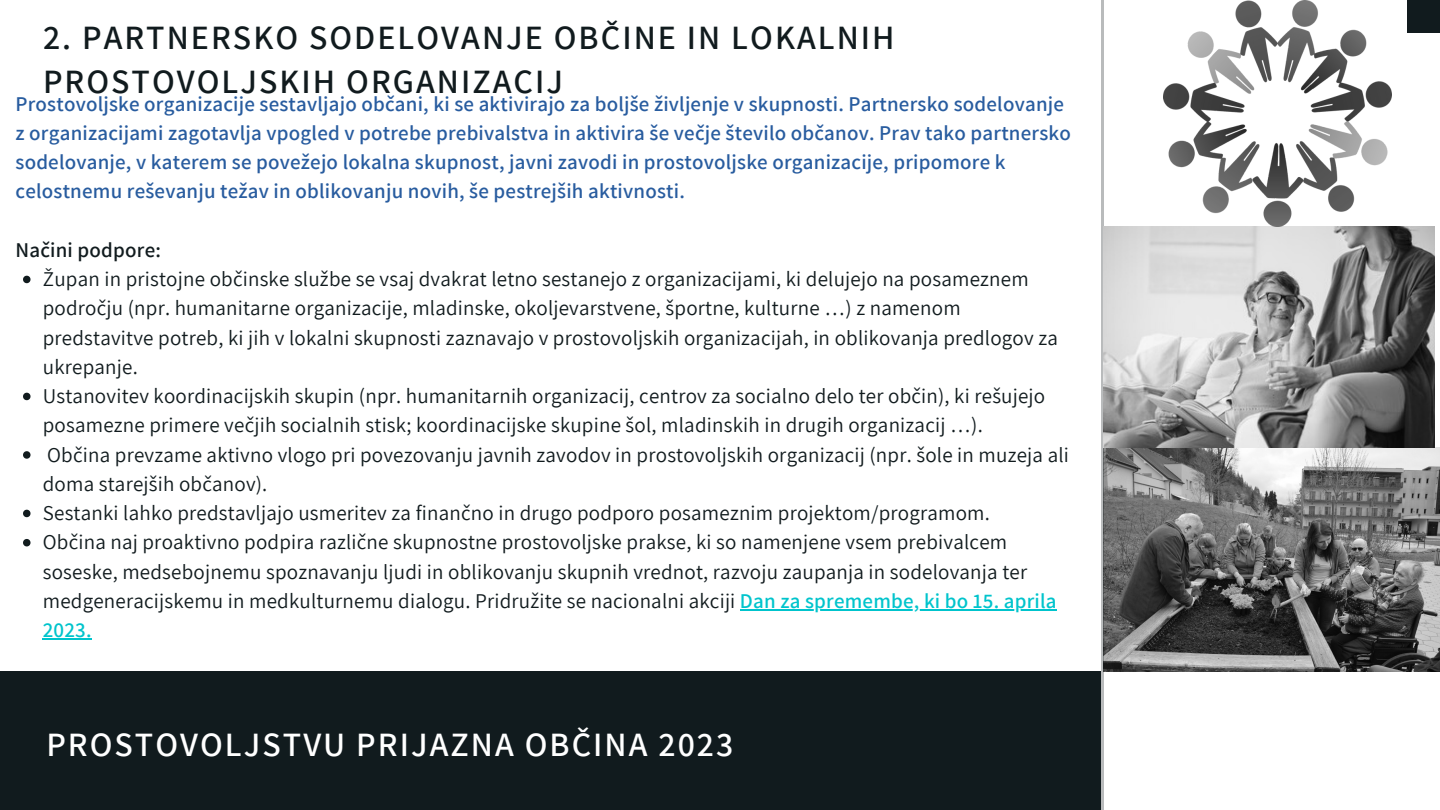
<style>
.page{position:relative;width:1440px;height:810px;background:#fff}
.page>*{position:absolute;margin:0;border:0;box-sizing:border-box;transform-origin:0 0}
.t1{font:600 34px/43.9px "Assistant";letter-spacing:.06em;color:#111b1e}
.t2{font:600 34px "Assistant";letter-spacing:.06em;color:#fff}
.t3{font:21px/29.2px "Assistant";letter-spacing:.01em;color:#111b1e}
.t4{font:600 21px/29.2px "Assistant";letter-spacing:.01em;color:#285c9f}
.t5{font:600 21px "Assistant";letter-spacing:.01em;color:#111b1e}
.s1{font-weight:600;color:#00c4cc}
</style>
<div class="page">
<img style="left:1103px;top:447px;width:337px;height:225px">
<svg style="left:23px;top:276px;width:8px;height:7px"></svg>
<svg style="left:23px;top:393px;width:8px;height:7px"></svg>
<svg style="left:23px;top:451px;width:8px;height:8px"></svg>
<svg style="left:23px;top:510px;width:8px;height:7px"></svg>
<svg style="left:23px;top:539px;width:8px;height:7px"></svg>
<hr style="left:740px;top:609px;width:317px;height:2px;background:#00c4cc">
<hr style="left:43px;top:639px;width:43px;height:1px;background:#00c4cc">
<hr style="left:1101px;top:0;width:2px;height:810px;background:#111b1e">
<div style="left:0;top:671px;width:1101px;height:139px;background:#111b1e"></div>
<div style="left:1407px;top:0;width:33px;height:33px;background:#111b1e"></div>
<img style="left:1103px;top:226px;width:332px;height:222px">
<img style="left:1163px;top:0;width:228px;height:226px">
<h1 class="t1" style="left:43px;top:14px;width:853px">2. PARTNERSKO SODELOVANJE OBČINE IN LOKALNIH<br>PROSTOVOLJSKIH ORGANIZACIJ</h1>
<p class="t4" style="left:16px;top:88px;width:1057px">Prostovoljske organizacije sestavljajo občani, ki se aktivirajo za boljše življenje v skupnosti. Partnersko sodelovanje z organizacijami zagotavlja vpogled v potrebe prebivalstva in aktivira še večje število občanov. Prav tako partnersko sodelovanje, v katerem se povežejo lokalna skupnost, javni zavodi in prostovoljske organizacije, pripomore k celostnemu reševanju težav in oblikovanju novih, še pestrejših aktivnosti.</p>
<p class="t5" style="left:16px;top:236px;width:147px">Načini podpore:</p>
<p class="t3" style="left:43px;top:264px;width:1028px">Župan in pristojne občinske službe se vsaj dvakrat letno sestanejo z organizacijami, ki delujejo na posameznem področju (npr. humanitarne organizacije, mladinske, okoljevarstvene, športne, kulturne …) z namenom predstavitve potreb, ki jih v lokalni skupnosti zaznavajo v prostovoljskih organizacijah, in oblikovanja predlogov za ukrepanje.<br>Ustanovitev koordinacijskih skupin (npr. humanitarnih organizacij, centrov za socialno delo ter občin), ki rešujejo posamezne primere večjih socialnih stisk; koordinacijske skupine šol, mladinskih in drugih organizacij …).<br>Občina prevzame aktivno vlogo pri povezovanju javnih zavodov in prostovoljskih organizacij (npr. šole in muzeja ali doma starejših občanov).<br>Sestanki lahko predstavljajo usmeritev za finančno in drugo podporo posameznim projektom/programom.<br>Občina naj proaktivno podpira različne skupnostne prostovoljske prakse, ki so namenjene vsem prebivalcem soseske, medsebojnemu spoznavanju ljudi in oblikovanju skupnih vrednot, razvoju zaupanja in sodelovanja ter medgeneracijskemu in medkulturnemu dialogu. Pridružite se nacionalni akciji <span class="s1">Dan za spremembe, ki bo 15. aprila 2023.</span></p>
<h1 class="t2" style="left:46px;top:722px;width:689px">PROSTOVOLJSTVU PRIJAZNA OBČINA 2023</h1>
</div>
